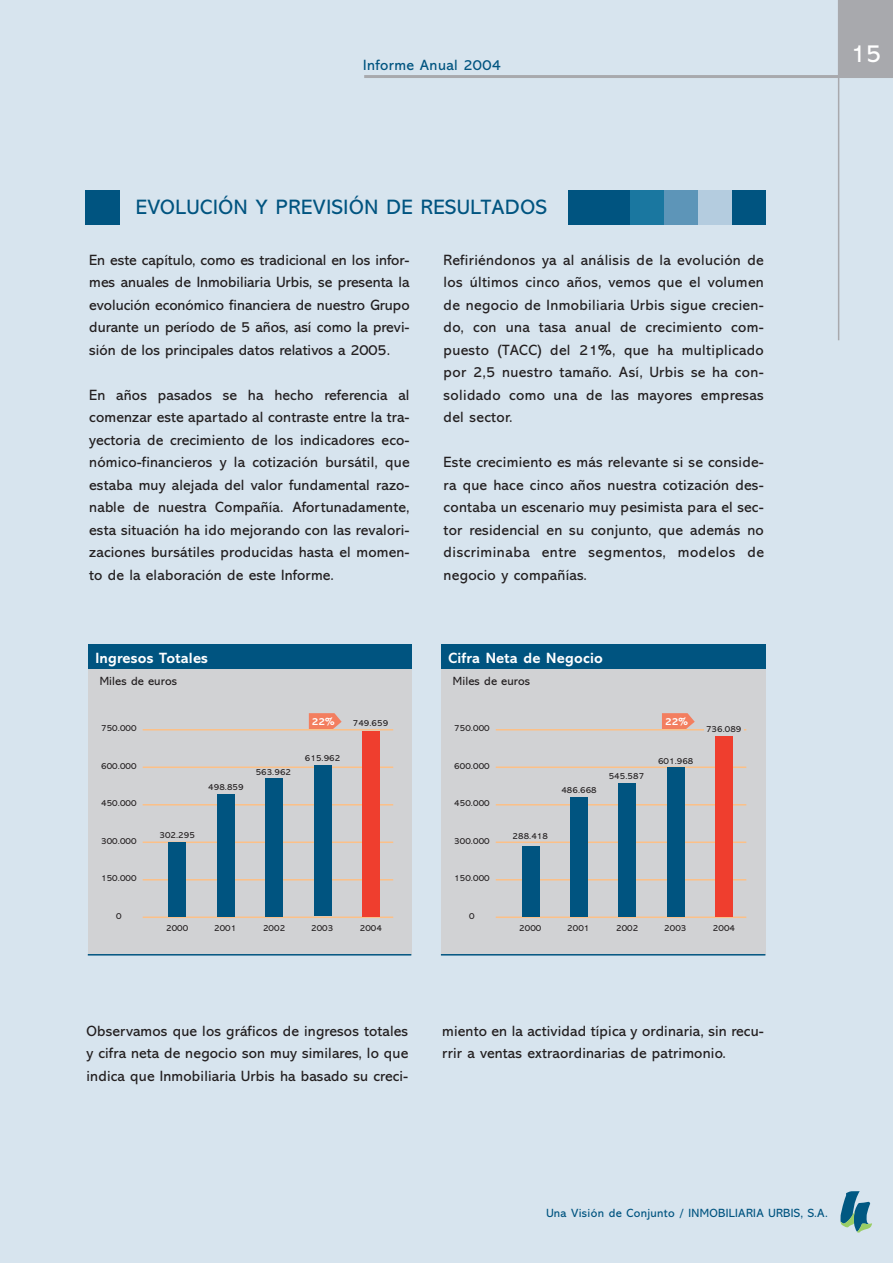
<style>
.page{position:relative;width:893px;height:1263px;background:#d7e4ee}
.page>*{position:absolute;margin:0;border:0;box-sizing:border-box;transform-origin:0 0}
.t1{font:25.5px "Abadi";color:#fff}
.t2{font:21px "Abadi";letter-spacing:.03em;color:#005480}
.t3{font:15px/22.5px "Abadi";letter-spacing:.01em;color:#231f20;text-align:justify}
.t4{font:700 15px "Abadi";letter-spacing:.015em;color:#fff}
.t5{font:15px "Abadi";letter-spacing:.025em;color:#005480}
.t6{font:12px "Abadi";letter-spacing:.025em;color:#005480}
.t7{font:12px "Abadi";letter-spacing:.01em;color:#231f20}
.t8{font:700 10.5px "Abadi";color:#fff}
.t9{font:9px "Abadi";letter-spacing:.01em;color:#231f20}
</style>
<div class="page">
<div style="left:839px;top:0;width:54px;height:76px;background:#a8a9ad"></div>
<hr style="left:364px;top:75px;width:529px;height:3px;background:#a8a9ad">
<hr style="left:838px;top:0;width:1px;height:340px;background:#a8a9ad">
<svg style="left:840px;top:1191px;width:32px;height:41px"></svg>
<div style="left:85px;top:190px;width:34px;height:34px;background:#005480"></div>
<div style="left:731px;top:190px;width:34px;height:34px;background:#005480"></div>
<div style="left:697px;top:190px;width:34px;height:34px;background:#b4ccdf"></div>
<div style="left:663px;top:190px;width:34px;height:34px;background:#5d95b8"></div>
<div style="left:629px;top:190px;width:34px;height:34px;background:#1a77a0"></div>
<div style="left:568px;top:190px;width:61px;height:34px;background:#005480"></div>
<div style="left:88px;top:648px;width:323px;height:306px;background:#d1d2d4"></div>
<div style="left:88px;top:644px;width:323px;height:25px;background:#005480"></div>
<hr style="left:143px;top:729px;width:250px;height:1px;background:#fcc087">
<hr style="left:143px;top:766px;width:250px;height:2px;background:#fcc087">
<hr style="left:143px;top:804px;width:250px;height:1px;background:#fcc087">
<hr style="left:143px;top:841px;width:250px;height:2px;background:#fcc087">
<hr style="left:143px;top:879px;width:250px;height:1px;background:#fcc087">
<hr style="left:143px;top:916px;width:250px;height:2px;background:#fcc087">
<hr style="left:88px;top:954px;width:323px;height:1px;background:#005480">
<div style="left:169px;top:842px;width:17px;height:74px;background:#005480"></div>
<div style="left:217px;top:794px;width:18px;height:122px;background:#005480"></div>
<div style="left:265px;top:778px;width:18px;height:138px;background:#005480"></div>
<div style="left:314px;top:765px;width:17px;height:151px;background:#005480"></div>
<div style="left:362px;top:731px;width:18px;height:186px;background:#ef3e2e"></div>
<svg style="left:309px;top:713px;width:33px;height:16px"></svg>
<div style="left:441px;top:648px;width:324px;height:306px;background:#d1d2d4"></div>
<div style="left:441px;top:644px;width:324px;height:25px;background:#005480"></div>
<hr style="left:496px;top:729px;width:250px;height:1px;background:#fcc087">
<hr style="left:496px;top:766px;width:250px;height:2px;background:#fcc087">
<hr style="left:496px;top:804px;width:250px;height:1px;background:#fcc087">
<hr style="left:496px;top:841px;width:250px;height:2px;background:#fcc087">
<hr style="left:496px;top:879px;width:250px;height:1px;background:#fcc087">
<hr style="left:496px;top:916px;width:250px;height:2px;background:#fcc087">
<hr style="left:441px;top:954px;width:324px;height:1px;background:#005480">
<div style="left:522px;top:846px;width:17px;height:70px;background:#005480"></div>
<div style="left:570px;top:797px;width:18px;height:119px;background:#005480"></div>
<div style="left:618px;top:783px;width:18px;height:133px;background:#005480"></div>
<div style="left:667px;top:767px;width:17px;height:150px;background:#005480"></div>
<div style="left:715px;top:736px;width:18px;height:181px;background:#ef3e2e"></div>
<div style="left:704px;top:725px;width:39px;height:11px;background:#d1d2d4"></div>
<svg style="left:662px;top:713px;width:33px;height:16px"></svg>
<p class="t5" style="left:363px;top:60px;width:139px">Informe Anual 2004</p>
<h1 class="t1" style="left:850px;top:44px;width:32px">15</h1>
<h2 class="t2" style="left:136px;top:200px;width:413px">EVOLUCIÓN Y PREVISIÓN DE RESULTADOS</h2>
<p class="t3" style="left:89px;top:250px;width:322px">En este capítulo, como es tradicional en los infor&shy;mes anuales de Inmobiliaria Urbis, se presenta la evolución económico financiera de nuestro Grupo durante un período de 5 años, así como la previ&shy;sión de los principales datos relativos a 2005.</p>
<p class="t3" style="left:89px;top:385px;width:322px">En años pasados se ha hecho referencia al comenzar este apartado al contraste entre la tra&shy;yectoria de crecimiento de los indicadores eco&shy;nómico-financieros y la cotización bursátil, que estaba muy alejada del valor fundamental razo&shy;nable de nuestra Compañía. Afortunadamente, esta situación ha ido mejorando con las revalori&shy;zaciones bursátiles producidas hasta el momen&shy;to de la elaboración de este Informe.</p>
<p class="t3" style="left:444px;top:250px;width:322px">Refiriéndonos ya al análisis de la evolución de los últimos cinco años, vemos que el volumen de negocio de Inmobiliaria Urbis sigue crecien&shy;do, con una tasa anual de crecimiento com&shy;puesto (TACC) del 21%, que ha multiplicado por 2,5 nuestro tamaño. Así, Urbis se ha con&shy;solidado como una de las mayores empresas del sector.</p>
<p class="t3" style="left:444px;top:452px;width:322px">Este crecimiento es más relevante si se conside&shy;ra que hace cinco años nuestra cotización des&shy;contaba un escenario muy pesimista para el sec&shy;tor residencial en su conjunto, que además no discriminaba entre segmentos, modelos de negocio y compañías.</p>
<p class="t4" style="left:95px;top:652px;width:114px">Ingresos Totales</p>
<p class="t7" style="left:100px;top:677px;width:79px">Miles de euros</p>
<p class="t9" style="left:101px;top:725px;width:37px">750.000</p>
<p class="t9" style="left:101px;top:762px;width:37px">600.000</p>
<p class="t9" style="left:101px;top:800px;width:37px">450.000</p>
<p class="t9" style="left:101px;top:837px;width:37px">300.000</p>
<p class="t9" style="left:101px;top:875px;width:37px">150.000</p>
<p class="t9" style="left:116px;top:912px;width:7px">0</p>
<p class="t9" style="left:166px;top:924px;width:24px">2000</p>
<p class="t9" style="left:214px;top:924px;width:24px">2001</p>
<p class="t9" style="left:263px;top:924px;width:24px">2002</p>
<p class="t9" style="left:311px;top:924px;width:24px">2003</p>
<p class="t9" style="left:360px;top:924px;width:24px">2004</p>
<p class="t8" style="left:312px;top:718px;width:24px">22%</p>
<p class="t9" style="left:353px;top:720px;width:37px">749.659</p>
<p class="t9" style="left:305px;top:754px;width:37px">615.962</p>
<p class="t9" style="left:256px;top:769px;width:37px">563.962</p>
<p class="t9" style="left:208px;top:783px;width:37px">498.859</p>
<p class="t9" style="left:159px;top:832px;width:37px">302.295</p>
<p class="t4" style="left:449px;top:652px;width:156px">Cifra Neta de Negocio</p>
<p class="t7" style="left:453px;top:677px;width:79px">Miles de euros</p>
<p class="t9" style="left:454px;top:725px;width:37px">750.000</p>
<p class="t9" style="left:454px;top:762px;width:37px">600.000</p>
<p class="t9" style="left:454px;top:800px;width:37px">450.000</p>
<p class="t9" style="left:454px;top:837px;width:37px">300.000</p>
<p class="t9" style="left:454px;top:875px;width:37px">150.000</p>
<p class="t9" style="left:469px;top:912px;width:7px">0</p>
<p class="t9" style="left:519px;top:924px;width:24px">2000</p>
<p class="t9" style="left:567px;top:924px;width:24px">2001</p>
<p class="t9" style="left:616px;top:924px;width:24px">2002</p>
<p class="t9" style="left:664px;top:924px;width:24px">2003</p>
<p class="t9" style="left:713px;top:924px;width:24px">2004</p>
<p class="t8" style="left:665px;top:718px;width:24px">22%</p>
<p class="t9" style="left:706px;top:726px;width:37px">736.089</p>
<p class="t9" style="left:658px;top:757px;width:37px">601.968</p>
<p class="t9" style="left:609px;top:772px;width:37px">545.587</p>
<p class="t9" style="left:561px;top:787px;width:37px">486.668</p>
<p class="t9" style="left:513px;top:833px;width:37px">288.418</p>
<p class="t3" style="left:87px;top:1021px;width:323px">Observamos que los gráficos de ingresos totales y cifra neta de negocio son muy similares, lo que indica que Inmobiliaria Urbis ha basado su creci-</p>
<p class="t3" style="left:442px;top:1021px;width:323px">miento en la actividad típica y ordinaria, sin recu&shy;rrir a ventas extraordinarias de patrimonio.</p>
<p class="t6" style="left:546px;top:1209px;width:283px">Una Visión de Conjunto / INMOBILIARIA URBIS, S.A.</p>
</div>
